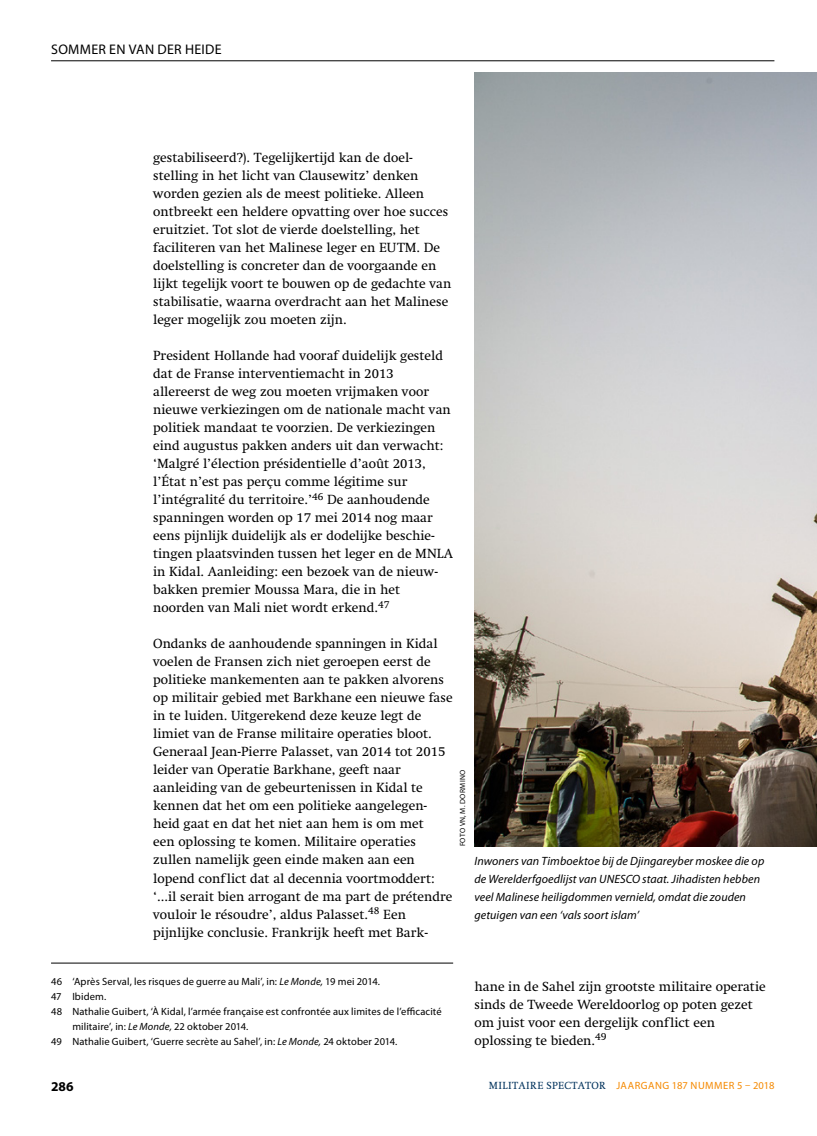
<style>
.page{position:relative;width:817px;height:1136px;background:#fff}
.page>*{position:absolute;margin:0;border:0;box-sizing:border-box;transform-origin:0 0}
.t1{font:13.95px "Myriad Pro";color:#000}
.t2{font:13.5px/18px "Swift LT Std";color:#000}
.t3{font:700 13.5px "Myriad Pro";color:#000}
.t4{font:italic 12px/18px "Myriad Pro";letter-spacing:.005em;color:#000}
.t5{font:10.5px "Myriad Pro";letter-spacing:.01em;color:#000}
.t6{font:10.5px "Myriad Pro";letter-spacing:.045em;color:#f58900}
.t7{font:7.5px "Myriad Pro";letter-spacing:.04em;color:#000}
.s1{font-style:italic}
.s2{font-family:"Swift LT Std";color:#00325c}
</style>
<div class="page">
<hr style="left:51px;top:962px;width:402px;height:1px;background:#000">
<img style="left:474px;top:72px;width:342px;height:774px">
<hr style="left:51px;top:60px;width:723px;height:1px;background:#000">
<p class="t1" style="left:51px;top:41px;width:18px">Sommer</p>
<p class="t1" style="left:109px;top:41px;width:57px">en Van der</p>
<p class="t1" style="left:185px;top:41px;width:17px">Heide</p>
<p class="t2" style="left:153px;top:149px;width:299px">gestabiliseerd?). Tegelijkertijd kan de doel&shy;stelling in het licht van Clausewitz’ denken worden gezien als de meest politieke. Alleen ontbreekt een heldere opvatting over hoe succes eruitziet. Tot slot de vierde doelstelling, het faciliteren van het Malinese leger en EUTM. De doelstelling is concreter dan de voorgaande en lijkt tegelijk voort te bouwen op de gedachte van stabilisatie, waarna overdracht aan het Malinese leger mogelijk zou moeten zijn.</p>
<p class="t2" style="left:153px;top:347px;width:301px">President Hollande had vooraf duidelijk gesteld dat de Franse interventiemacht in 2013 allereerst de weg zou moeten vrijmaken voor nieuwe verkiezingen om de nationale macht van politiek mandaat te voorzien. De verkiezingen eind augustus pakken anders uit dan verwacht: ‘Malgré l’élection présidentielle d’août 2013, l’État n’est pas perçu comme légitime sur l’intégralité du territoire.’<sup>46</sup> De aanhoudende spanningen worden op 17 mei 2014 nog maar eens pijnlijk duidelijk als er dodelijke beschie&shy;tingen plaatsvinden tussen het leger en de MNLA in Kidal. Aanleiding: een bezoek van de nieuw&shy;bakken premier Moussa Mara, die in het noorden van Mali niet wordt erkend.<sup>47</sup></p>
<p class="t2" style="left:153px;top:635px;width:301px">Ondanks de aanhoudende spanningen in Kidal voelen de Fransen zich niet geroepen eerst de politieke mankementen aan te pakken alvorens op militair gebied met Barkhane een nieuwe fase in te luiden. Uitgerekend deze keuze legt de limiet van de Franse militaire operaties bloot.<br>Generaal Jean-Pierre Palasset, van 2014 tot 2015 leider van Operatie Barkhane, geeft naar aanleiding van de gebeurtenissen in Kidal te kennen dat het om een politieke aangelegen&shy;heid gaat en dat het niet aan hem is om met<br>een oplossing te komen. Militaire operaties zullen namelijk geen einde maken aan een lopend conflict dat al decennia voortmoddert: ‘...il serait bien arrogant de ma part de prétendre vouloir le résoudre’, aldus Palasset.<sup>48</sup> Een pijnlijke conclusie. Frankrijk heeft met Bark-</p>
<p class="t7" style="left:458px;top:846px;width:78px;rotate:-90deg">FOTO VN, M. DORMINO</p>
<p class="t4" style="left:474px;top:851px;width:291px">Inwoners van Timboektoe bij de Djingareyber moskee die op de Werelderfgoedlijst van UNESCO staat. Jihadisten hebben veel Malinese heiligdommen vernield, omdat die zouden getuigen van een ‘vals soort islam’</p>
<p class="t5" style="left:51px;top:974px;width:330px">46 ‘Après Serval, les risques de guerre au Mali’, in: <span class="s1">Le Monde,</span> 19 mei 2014.</p>
<p class="t5" style="left:51px;top:989px;width:57px">47 Ibidem.</p>
<p class="t5" style="left:51px;top:1004px;width:392px">48 Nathalie Guibert, ‘À Kidal, l’armée française est confrontée aux limites de l’efficacité</p>
<p class="t5" style="left:72px;top:1019px;width:177px">militaire’, in: <span class="s1">Le Monde,</span> 22 oktober 2014.</p>
<p class="t5" style="left:51px;top:1034px;width:348px">49 Nathalie Guibert, ‘Guerre secrète au Sahel’, in: <span class="s1">Le Monde,</span> 24 oktober 2014.</p>
<p class="t2" style="left:474px;top:977px;width:293px">hane in de Sahel zijn grootste militaire operatie sinds de Tweede Wereldoorlog op poten gezet om juist voor een dergelijk conflict een oplossing te bieden.<sup>49</sup></p>
<p class="t3" style="left:51px;top:1077px;width:24px">286</p>
<p class="t6" style="left:489px;top:1078px;width:287px"><span class="s2">MILITAIRE SPECTATOR</span> JAARGANG 187 NUMMER 5 – 2018</p>
</div>
